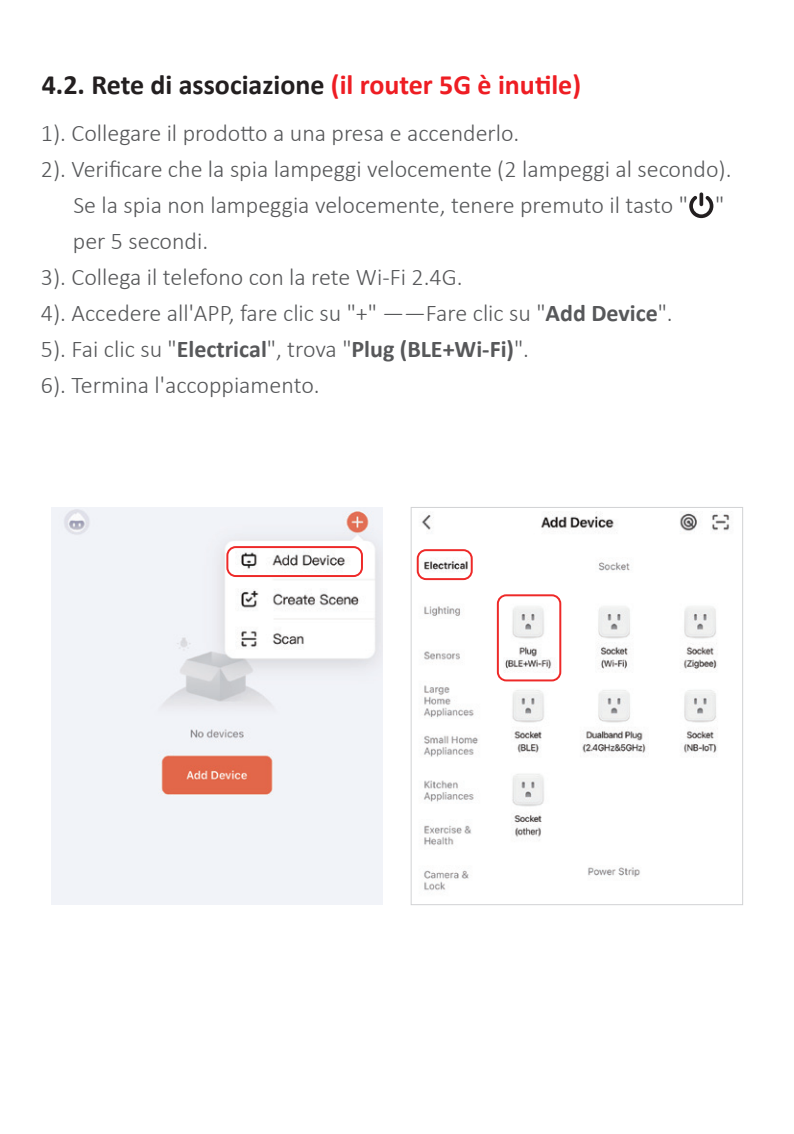
<style>
.page{position:relative;width:794px;height:1134px;background:#fff}
.page>*{position:absolute;margin:0;border:0;box-sizing:border-box;transform-origin:0 0}
.t1{font:700 28px "Calibri";color:#231f20}
.t2{font:300 24px "Calibri";color:#57585a}
.t3{font:700 24px "Calibri";color:#57585a}
.s1{color:#ee1d23}
.s2{font-weight:700}
.s3{font-weight:300}
</style>
<div class="page">
<img style="left:416px;top:513px;width:314px;height:378px">
<div style="left:411px;top:507px;width:332px;height:398px;border:1px solid #d1d2d4"></div>
<img style="left:51px;top:507px;width:332px;height:398px">
<div style="left:226px;top:546px;width:137px;height:31px;border:2px solid #ee2928;border-radius:8px"></div>
<div style="left:417px;top:549px;width:56px;height:31px;border:2px solid #ee2928;border-radius:8px"></div>
<div style="left:497px;top:594px;width:64px;height:87px;border:2px solid #ee2928;border-radius:8px"></div>
<svg style="left:689px;top:196px;width:24px;height:22px"></svg>
<svg style="left:699px;top:192px;width:4px;height:14px"></svg>
<p class="t1" style="left:42px;top:67px;width:541px">4.2. Rete di associazione <span class="s1">(il router 5G è inutile)</span></p>
<p class="t2" style="left:41px;top:118px;width:480px">1). Collegare il prodotto a una presa e accenderlo.</p>
<p class="t2" style="left:41px;top:154px;width:692px">2). Verificare che la spia lampeggi velocemente (2 lampeggi al secondo).</p>
<p class="t2" style="left:73px;top:190px;width:652px">Se la spia non lampeggia velocemente, tenere premuto il tasto " "</p>
<p class="t2" style="left:73px;top:226px;width:137px">per 5 secondi.</p>
<p class="t2" style="left:41px;top:262px;width:423px">3). Collega il telefono con la rete Wi-Fi 2.4G.</p>
<p class="t2" style="left:41px;top:298px;width:633px">4). Accedere all'APP, fare clic su "+" ——Fare clic su "<span class="s2">Add Device</span>".</p>
<p class="t3" style="left:41px;top:334px;width:489px"><span class="s3">5). Fai clic su "</span>Electrical<span class="s3">", trova "</span>Plug (BLE+Wi-Fi)<span class="s3">".</span></p>
<p class="t2" style="left:41px;top:370px;width:280px">6). Termina l'accoppiamento.</p>
</div>
